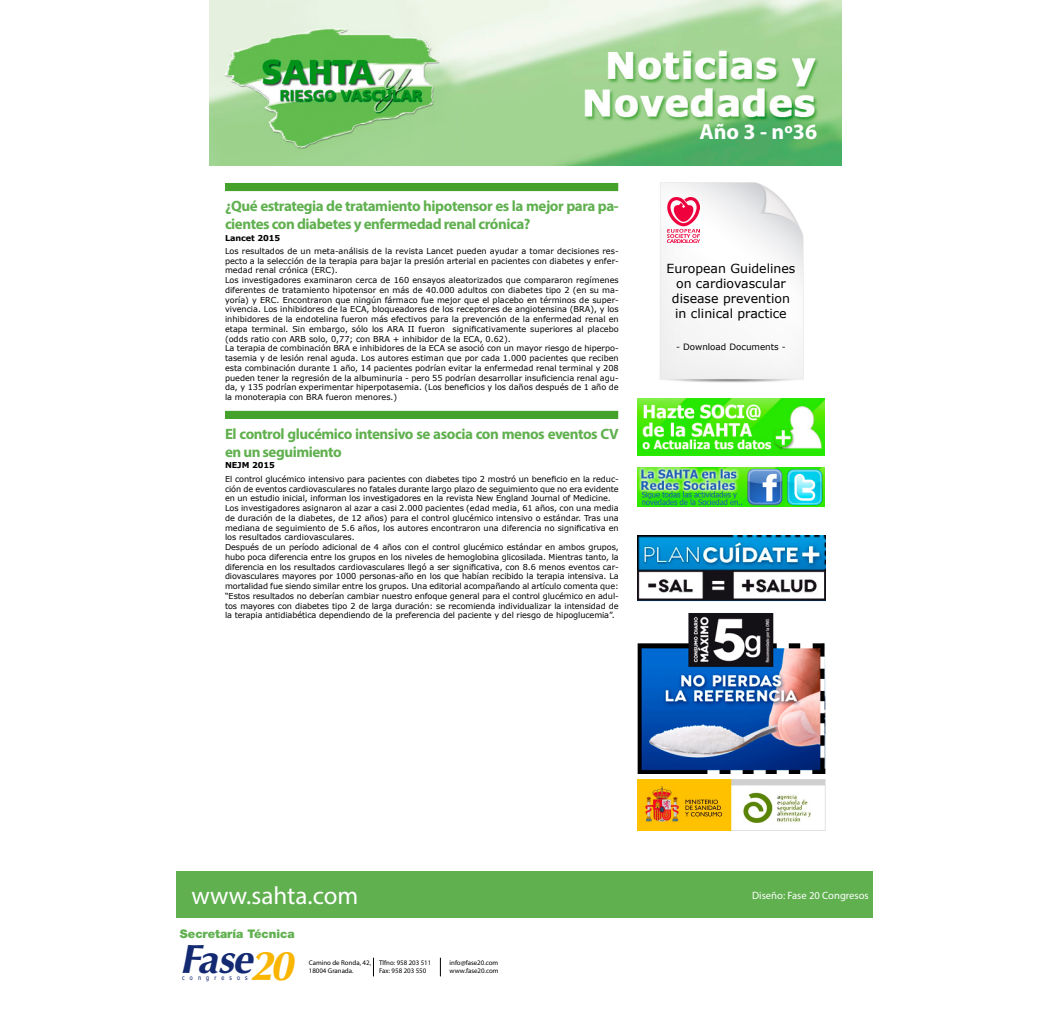
<style>
.page{position:relative;width:1050px;height:1010px;background:#fff}
.page>*{position:absolute;margin:0;border:0;box-sizing:border-box;transform-origin:0 0}
.t1{font:italic 700 41.81px "Ottawa";color:#f9b500}
.t2{font:italic 700 40.88px "Ottawa";color:#132a72}
.t3{font:25px "Myriad Pro";color:#fff}
.t4{font:700 21.88px "Myriad Pro";color:#fff}
.t5{font:700 15px/18px "Myriad Pro";letter-spacing:-.03em;color:#60b04f}
.t6{font:12.5px/15px "Verdana";color:#000;text-align:center}
.t7{font:900 11.88px "Helvetica Neue LT Std";color:#60b04f}
.t8{font:10.62px "Myriad Pro";color:#fff}
.t9{font:8.75px "Verdana";color:#000}
.t10{font:8.12px/9.8px "Verdana";color:#000}
.t11{font:700 8.12px "Verdana";letter-spacing:-.01em;color:#000}
.t12{font:6.88px/8.2px "Myriad Pro";color:#000}
.t13{font:6.38px "Tahoma";letter-spacing:.95em;color:#132a72;scale:.85 1}
</style>
<div class="page">
<img style="left:209px;top:0;width:632px;height:166px">
<img style="left:637px;top:398px;width:188px;height:58px">
<img style="left:637px;top:467px;width:188px;height:40px">
<img style="left:746px;top:469px;width:79px;height:38px">
<div style="left:177px;top:871px;width:696px;height:46px;background:#60b04f"></div>
<svg style="left:373px;top:958px;width:1px;height:18px"></svg>
<svg style="left:440px;top:958px;width:1px;height:18px"></svg>
<img style="left:660px;top:183px;width:144px;height:200px">
<img style="left:667px;top:197px;width:32px;height:45px">
<div style="left:225px;top:183px;width:393px;height:8px;background:#44a12b"></div>
<div style="left:225px;top:411px;width:393px;height:8px;background:#44a12b"></div>
<img style="left:638px;top:536px;width:187px;height:237px">
<img style="left:638px;top:779px;width:188px;height:51px">
<h3 class="t5" style="left:225px;top:197px;width:395px">¿Qué estrategia de tratamiento hipotensor es la mejor para pa&shy;cientes con diabetes y enfermedad renal crónica?</h3>
<p class="t11" style="left:225px;top:232px;width:57px">Lancet 2015</p>
<p class="t10" style="left:225px;top:246px;width:395px">Los resultados de un meta-análisis de la revista Lancet pueden ayudar a tomar decisiones res&shy;pecto a la selección de la terapia para bajar la presión arterial en pacientes con diabetes y enfer&shy;medad renal crónica (ERC).<br>Los investigadores examinaron cerca de 160 ensayos aleatorizados que compararon regímenes diferentes de tratamiento hipotensor en más de 40.000 adultos con diabetes tipo 2 (en su ma&shy;yoría) y ERC. Encontraron que ningún fármaco fue mejor que el placebo en términos de super&shy;vivencia. Los inhibidores de la ECA, bloqueadores de los receptores de angiotensina (BRA), y los inhibidores de la endotelina fueron más efectivos para la prevención de la enfermedad renal en etapa terminal. Sin embargo, sólo los ARA II fueron significativamente superiores al placebo (odds ratio con ARB solo, 0,77; con BRA + inhibidor de la ECA, 0.62).<br>La terapia de combinación BRA e inhibidores de la ECA se asoció con un mayor riesgo de hiperpo&shy;tasemia y de lesión renal aguda. Los autores estiman que por cada 1.000 pacientes que reciben esta combinación durante 1 año, 14 pacientes podrían evitar la enfermedad renal terminal y 208 pueden tener la regresión de la albuminuria - pero 55 podrían desarrollar insuficiencia renal agu&shy;da, y 135 podrían experimentar hiperpotasemia. (Los beneficios y los daños después de 1 año de la monoterapia con BRA fueron menores.)</p>
<h3 class="t5" style="left:225px;top:424px;width:395px">El control glucémico intensivo se asocia con menos eventos CV en un seguimiento</h3>
<p class="t11" style="left:225px;top:460px;width:51px">NEJM 2015</p>
<p class="t10" style="left:225px;top:474px;width:395px">El control glucémico intensivo para pacientes con diabetes tipo 2 mostró un beneficio en la reduc&shy;ción de eventos cardiovasculares no fatales durante largo plazo de seguimiento que no era evidente en un estudio inicial, informan los investigadores en la revista New England Journal of Medicine.<br>Los investigadores asignaron al azar a casi 2.000 pacientes (edad media, 61 años, con una media de duración de la diabetes, de 12 años) para el control glucémico intensivo o estándar. Tras una mediana de seguimiento de 5.6 años, los autores encontraron una diferencia no significativa en los resultados cardiovasculares.<br>Después de un período adicional de 4 años con el control glucémico estándar en ambos grupos, hubo poca diferencia entre los grupos en los niveles de hemoglobina glicosilada. Mientras tanto, la diferencia en los resultados cardiovasculares llegó a ser significativa, con 8.6 menos eventos car&shy;diovasculares mayores por 1000 personas-año en los que habían recibido la terapia intensiva. La mortalidad fue siendo similar entre los grupos. Una editorial acompañando al artículo comenta que: “Estos resultados no deberían cambiar nuestro enfoque general para el control glucémico en adul&shy;tos mayores con diabetes tipo 2 de larga duración: se recomienda individualizar la intensidad de la terapia antidiabética dependiendo de la preferencia del paciente y del riesgo de hipoglucemia”.</p>
<h3 class="t4" style="left:700px;top:117px;width:119px">Año 3 - nº36</h3>
<h3 class="t6" style="left:667px;top:261px;width:130px">European Guidelines on cardiovascular disease prevention in clinical practice</h3>
<p class="t9" style="left:676px;top:341px;width:111px">- Download Documents -</p>
<h3 class="t3" style="left:191px;top:880px;width:168px">www.sahta.com</h3>
<h3 class="t8" style="left:752px;top:888px;width:118px">Diseño: Fase 20 Congresos</h3>
<h3 class="t7" style="left:180px;top:926px;width:116px">Secretaría Técnica</h3>
<h2 class="t2" style="left:180px;top:934px;width:74px">Fase</h2>
<p class="t13" style="left:182px;top:973px;width:69px">congreso</p>
<p class="t13" style="left:245px;top:973px;width:4px">s</p>
<h1 class="t1" style="left:250px;top:939px;width:45px">20</h1>
<p class="t12" style="left:309px;top:958px;width:64px">Camino de Ronda, 42,<br>18004 Granada.</p>
<p class="t12" style="left:379px;top:958px;width:54px">Tlfno: 958 203 511<br>Fax: 958 203 550</p>
<p class="t12" style="left:450px;top:958px;width:51px">info@fase20.com www.fase20.com</p>
</div>
